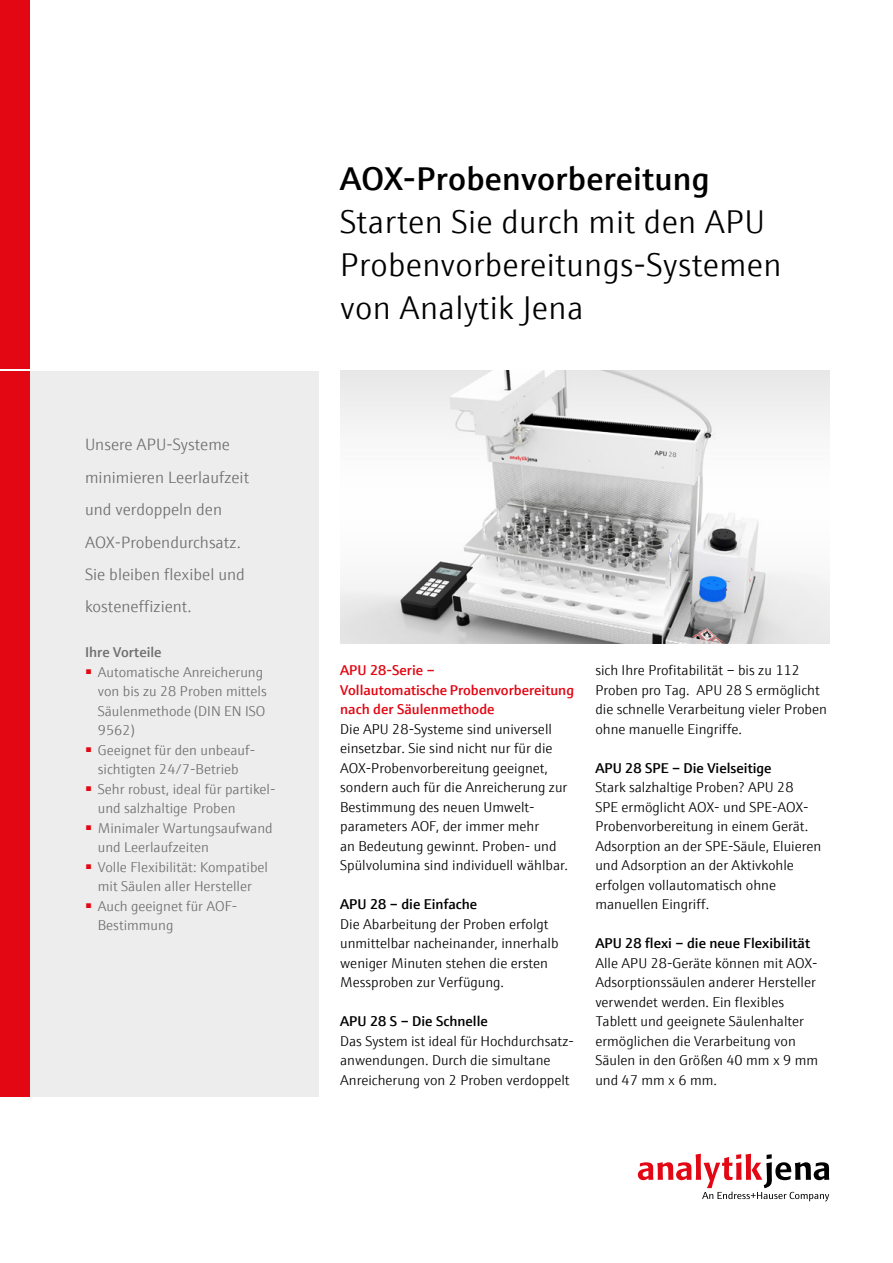
<style>
.page{position:relative;width:893px;height:1263px;background:#fff}
.page>*{position:absolute;margin:0;border:0;box-sizing:border-box;transform-origin:0 0}
.t1{font:300 33px/43.2px "E+H Sans";letter-spacing:.01em;color:#000}
.t2{font:600 33px "E+H Sans";letter-spacing:.01em;color:#000}
.t3{font:300 16.5px/32.4px "E+H Sans";color:#706f6f}
.t4{font:300 14.25px/19.5px "E+H Sans";color:#000}
.t5{font:300 14.25px/19.5px "E+H Sans";color:#706f6f}
.t6{font:600 14.25px "E+H Sans";color:#000}
.t7{font:600 14.25px/19.5px "E+H Sans";color:#e30613}
.t8{font:600 14.25px "E+H Sans";color:#706f6f}
</style>
<div class="page">
<div style="left:0;top:371px;width:319px;height:725px;background:#ededed"></div>
<div style="left:0;top:0;width:30px;height:369px;background:#e30613"></div>
<div style="left:0;top:371px;width:30px;height:725px;background:#e30613"></div>
<svg style="left:638px;top:1154px;width:191px;height:47px"></svg>
<img style="left:340px;top:370px;width:489px;height:273px">
<p class="t3" style="left:85px;top:427px;width:166px">Unsere APU-Systeme minimieren Leerlaufzeit und verdoppeln den<br>AOX-Probendurchsatz.<br>Sie bleiben flexibel und kosteneffizient.</p>
<p class="t8" style="left:85px;top:642px;width:78px">Ihre Vorteile</p>
<p class="t5" style="left:98px;top:661px;width:171px;text-indent:-13px"><sup>■</sup> Automatische Anreicherung von bis zu 28 Proben mittels<br>Säulenmethode (DIN EN ISO<br>9562)</p>
<p class="t5" style="left:85px;top:739px;width:172px;text-align:center"><sup>■</sup> Geeignet für den unbeauf&shy;sichtigten 24/7-Betrieb</p>
<p class="t5" style="left:98px;top:778px;width:179px;text-indent:-13px"><sup>■</sup> Sehr robust, ideal für partikel&shy;und salzhaltige Proben</p>
<p class="t5" style="left:98px;top:817px;width:176px;text-indent:-13px"><sup>■</sup> Minimaler Wartungsaufwand und Leerlaufzeiten</p>
<p class="t5" style="left:85px;top:856px;width:185px;text-align:center"><sup>■</sup> Volle Flexibilität: Kompatibel mit Säulen aller Hersteller</p>
<p class="t5" style="left:98px;top:895px;width:141px;text-indent:-13px"><sup>■</sup> Auch geeignet für AOF-<br>Bestimmung</p>
<h1 class="t2" style="left:340px;top:153px;width:371px">AOX-Probenvorbereitung</h1>
<h1 class="t1" style="left:340px;top:198px;width:443px">Starten Sie durch mit den APU<br>Probenvorbereitungs-Systemen von Analytik Jena</h1>
<p class="t7" style="left:340px;top:659px;width:235px">APU 28-Serie –<br>Vollautomatische Probenvorbereitung nach der Säulenmethode</p>
<p class="t4" style="left:340px;top:718px;width:229px">Die APU 28-Systeme sind universell einsetzbar. Sie sind nicht nur für die AOX-Probenvorbereitung geeignet, sondern auch für die Anreicherung zur Bestimmung des neuen Umwelt&shy;parameters AOF, der immer mehr<br>an Bedeutung gewinnt. Proben- und Spülvolumina sind individuell wählbar.</p>
<p class="t6" style="left:340px;top:893px;width:139px">APU 28 – die Einfache</p>
<p class="t4" style="left:340px;top:913px;width:220px">Die Abarbeitung der Proben erfolgt unmittelbar nacheinander, innerhalb weniger Minuten stehen die ersten Messproben zur Verfügung.</p>
<p class="t6" style="left:340px;top:1010px;width:149px">APU 28 S – Die Schnelle</p>
<p class="t4" style="left:340px;top:1030px;width:235px">Das System ist ideal für Hochdurchsatz&shy;anwendungen. Durch die simultane<br>Anreicherung von 2 Proben verdoppelt</p>
<p class="t4" style="left:595px;top:660px;width:233px">sich Ihre Profitabilität – bis zu 112<br>Proben pro Tag. APU 28 S ermöglicht die schnelle Verarbeitung vieler Proben ohne manuelle Eingriffe.</p>
<p class="t6" style="left:595px;top:757px;width:178px">APU 28 SPE – Die Vielseitige</p>
<p class="t4" style="left:595px;top:777px;width:227px">Stark salzhaltige Proben? APU 28<br>SPE ermöglicht AOX- und SPE-AOX-<br>Probenvorbereitung in einem Gerät.<br>Adsorption an der SPE-Säule, Eluieren und Adsorption an der Aktivkohle erfolgen vollautomatisch ohne manuellen Eingriff.</p>
<p class="t6" style="left:595px;top:932px;width:216px">APU 28 flexi – die neue Flexibilität</p>
<p class="t4" style="left:595px;top:952px;width:224px">Alle APU 28-Geräte können mit AOX-<br>Adsorptionssäulen anderer Hersteller verwendet werden. Ein flexibles<br>Tablett und geeignete Säulenhalter ermöglichen die Verarbeitung von<br>Säulen in den Größen 40 mm x 9 mm und 47 mm x 6 mm.</p>
</div>
